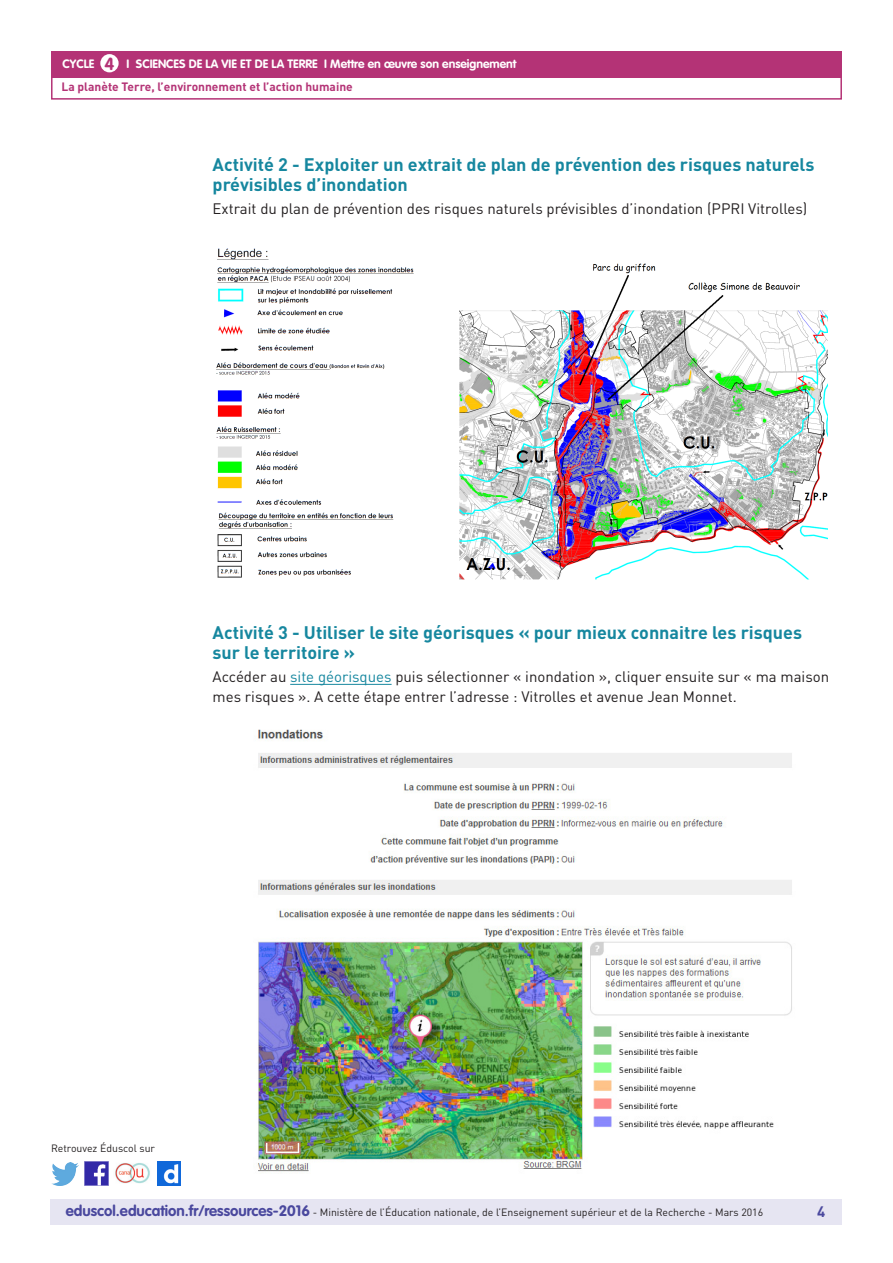
<style>
.page{position:relative;width:893px;height:1263px;background:#fff}
.page>*{position:absolute;margin:0;border:0;box-sizing:border-box;transform-origin:0 0}
._04_Titre_de_niveau{font:700 18px/19.5px "DIN Pro";color:#16879f}
.t1{font:700 17.25px "VAG Rounded Std";color:#b43376}
._06_Texte_courant{font:15px/19.5px "DIN Pro";color:#231f20}
.t2{font:700 15px "DIN Pro";color:#4a489e}
.t3{font:700 12px "VAG Rounded Std";color:#fff}
.t4{font:700 12px "DIN Pro";color:#b43376}
.t5{font:10.5px "DIN Pro";color:#231f20}
.s1{color:#16879f}
.s2{font-family:"VAG Rounded Std";font-weight:700;font-size:15px;color:#4a489e}
</style>
<div class="page">
<div style="left:50px;top:1199px;width:791px;height:26px;background:#e6e5f2"></div>
<div style="left:51px;top:51px;width:791px;height:27px;background:#b43376"></div>
<div style="left:100px;top:54px;width:19px;height:18px;background:#fff;border-radius:50%"></div>
<img style="left:85px;top:1162px;width:23px;height:23px">
<img style="left:51px;top:1163px;width:28px;height:22px">
<img style="left:158px;top:1162px;width:22px;height:23px">
<img style="left:115px;top:1163px;width:35px;height:21px">
<div style="left:51px;top:75px;width:791px;height:25px;border:2px solid #b43376"></div>
<hr style="left:290px;top:684px;width:102px;height:1px;background:#16879f">
<img style="left:216px;top:248px;width:612px;height:332px">
<img style="left:257px;top:729px;width:535px;height:443px">
<p class="t1" style="left:105px;top:53px;width:11px">4</p>
<p class="t3" style="left:63px;top:57px;width:33px">CYCLE</p>
<p class="t3" style="left:127px;top:57px;width:391px">I SCIENCES DE LA VIE ET DE LA TERRE I Mettre en œuvre son enseignement</p>
<p class="t4" style="left:61px;top:79px;width:293px">La planète Terre, l’environnement et l’action humaine</p>
<p class="_04_Titre_de_niveau" style="left:213px;top:154px;width:603px">Activité 2 - Exploiter un extrait de plan de prévention des risques naturels prévisibles d’inondation</p>
<p class="_06_Texte_courant" style="left:213px;top:198px;width:596px">Extrait du plan de prévention des risques naturels prévisibles d’inondation (PPRI Vitrolles)</p>
<p class="_04_Titre_de_niveau" style="left:213px;top:622px;width:591px">Activité 3 - Utiliser le site géorisques « pour mieux connaitre les risques sur le territoire »</p>
<p class="_06_Texte_courant" style="left:213px;top:666px;width:618px">Accéder au <span class="s1">site géorisques</span> puis sélectionner « inondation », cliquer ensuite sur « ma maison mes risques ». A cette étape entrer l’adresse : Vitrolles et avenue Jean Monnet.</p>
<p class="t5" style="left:51px;top:1141px;width:106px">Retrouvez Éduscol sur</p>
<p class="t5" style="left:66px;top:1205px;width:699px"><span class="s2">eduscol.education.fr/ressources-2016</span> - Ministère de l’Éducation nationale, de l’Enseignement supérieur et de la Recherche - Mars 2016</p>
<p class="t2" style="left:817px;top:1201px;width:10px">4</p>
</div>
